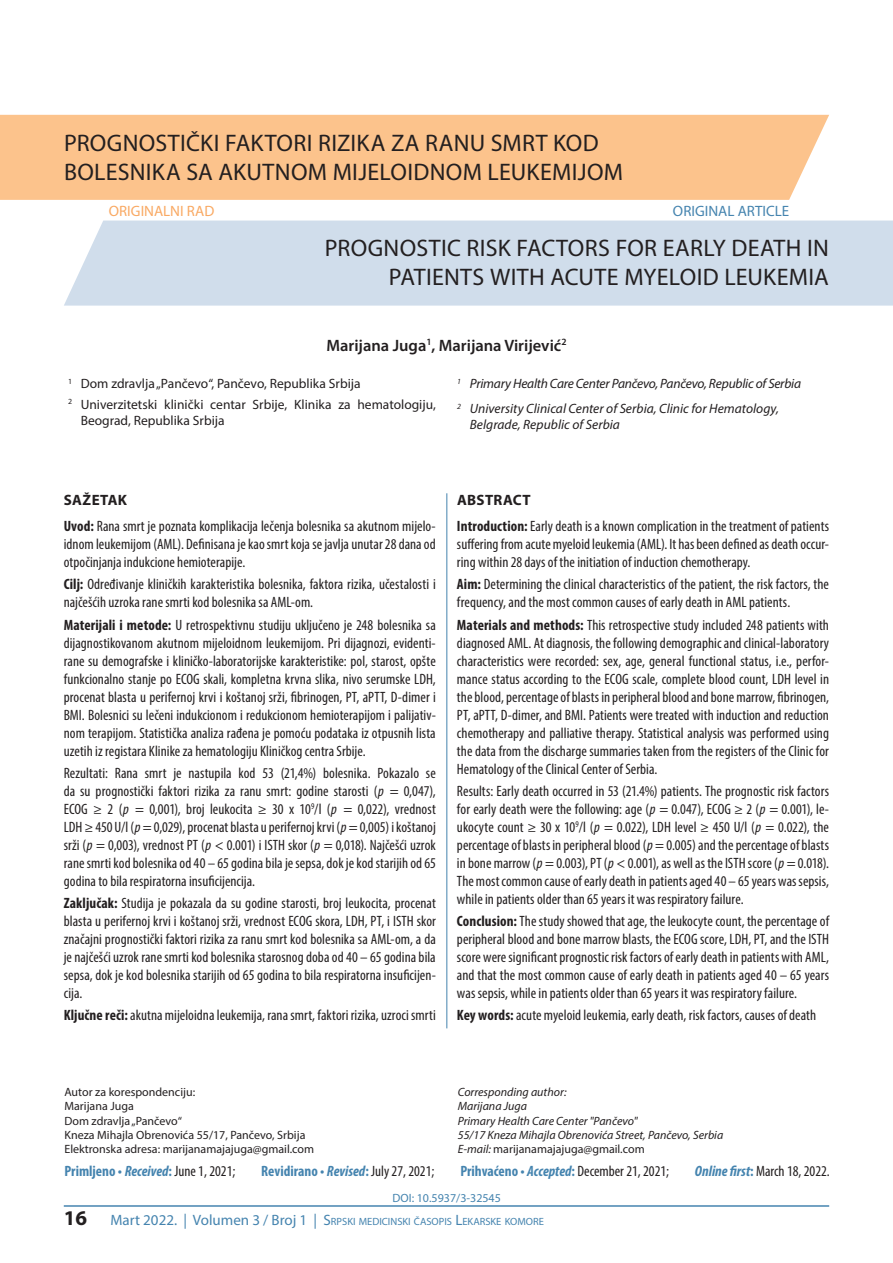
<style>
.page{position:relative;width:893px;height:1263px;background:#fff}
.page>*{position:absolute;margin:0;border:0;box-sizing:border-box;transform-origin:0 0}
.t1{font:24px/28.8px "Myriad Pro";letter-spacing:.015em;color:#231f20;text-align:right}
.t2{font:700 21px "Myriad Pro";color:#231f20}
.t3{font:600 16.5px "Myriad Pro";color:#231f20}
.t4{font:condensed 15px/18px "Myriad Pro";letter-spacing:.005em;color:#231f20}
.t5{font:700 condensed 15px "Myriad Pro";color:#4584af}
.t6{font:15px "Myriad Pro";letter-spacing:.005em;color:#4584af}
.t7{font:15px "Myriad Pro";color:#f9a963}
.t8{font:italic 13.5px/24.8px "Myriad Pro";color:#231f20}
.t9{font:13.5px/20.4px "Myriad Pro";color:#231f20}
.t10{font:italic 12px/14.4px "Myriad Pro";color:#231f20}
.t11{font:12px/14.4px "Myriad Pro";color:#231f20}
.t12{font:12px "Myriad Pro";color:#4584af}
.t13{font:10.5px "Myriad Pro";color:#4584af}
.s1{font-weight:700;font-stretch:normal}
.s2{font-weight:700}
.s3{font-style:italic}
.s4{font-stretch:normal}
.s5{font-style:normal}
.s6{font-weight:400;color:#231f20}
.s7{font-weight:700;color:#4584af}
.s8{font-weight:700;font-style:italic;color:#4584af}
.s9{font-size:15px}
</style>
<div class="page">
<hr style="left:64px;top:1205px;width:765px;height:2px;background:#4584af">
<div style="left:0;top:115px;width:829px;height:85px;background:#fcc38c"></div>
<div style="left:64px;top:221px;width:829px;height:85px;background:#d0ddeb"></div>
<hr style="left:447px;top:493px;width:1px;height:535px;background:#4584af">
<h1 class="t1" style="left:64px;top:129px;width:561px;text-align:left">PROGNOSTIČKI FAKTORI RIZIKA ZA RANU SMRT KOD<br>BOLESNIKA SA AKUTNOM MIJELOIDNOM LEUKEMIJOM</h1>
<p class="t7" style="left:109px;top:202px;width:88px">ORIGINALNIRAD</p>
<p class="t6" style="left:673px;top:202px;width:116px">ORIGINAL ARTICLE</p>
<h1 class="t1" style="left:325px;top:233px;width:506px">PROGNOSTIC RISK FACTORS FOR EARLY DEATH IN<br>PATIENTS WITH ACUTE MYELOID LEUKEMIA</h1>
<p class="t3" style="left:326px;top:335px;width:242px">Marijana Juga<sup>1</sup>, Marijana Virijević<sup>2</sup></p>
<p class="t9" style="left:68px;top:373px;width:369px"><sup>1</sup> Dom zdravlja „Pančevo“, Pančevo, Republika Srbija<br><sup>2</sup> Univerzitetski klinički centar Srbije, Klinika za hematologiju,</p>
<p class="t9" style="left:81px;top:410px;width:145px">Beograd, Republika Srbija</p>
<p class="t8" style="left:457px;top:371px;width:346px"><sup>1</sup> Primary Health Care Center Pančevo, Pančevo, Republic of Serbia<br><sup>2</sup> University Clinical Center of Serbia, Clinic for Hematology,</p>
<p class="t8" style="left:470px;top:412px;width:152px">Belgrade, Republic of Serbia</p>
<p class="t4" style="left:64px;top:486px;width:374px;line-height:26.5px"><span class="s1">SAŽETAK<br></span><span class="s2">Uvod:</span> Rana smrt je poznata komplikacija lečenja bolesnika sa akutnom mijelo-</p>
<p class="t4" style="left:64px;top:535px;width:373px">idnom leukemijom (AML). Definisana je kao smrt koja se javlja unutar 28 dana od otpočinjanja indukcione hemioterapije.</p>
<p class="t4" style="left:64px;top:575px;width:374px"><span class="s2">Cilj:</span> Određivanje kliničkih karakteristika bolesnika, faktora rizika, učestalosti i najčešćih uzroka rane smrti kod bolesnika sa AML-om.</p>
<p class="t4" style="left:64px;top:615px;width:374px;text-align:justify"><span class="s2">Materijali i metode:</span> U retrospektivnu studiju uključeno je 248 bolesnika sa dijagnostikovanom akutnom mijeloidnom leukemijom. Pri dijagnozi, evidenti&shy;rane su demografske i kliničko-laboratorijske karakteristike: pol, starost, opšte funkcionalno stanje po ECOG skali, kompletna krvna slika, nivo serumske LDH, procenat blasta u perifernoj krvi i koštanoj srži, fibrinogen, PT, aPTT, D-dimer i BMI. Bolesnici su lečeni indukcionom i redukcionom hemioterapijom i palijativ&shy;nom terapijom. Statistička analiza rađena je pomoću podataka iz otpusnih lista uzetih iz registara Klinike za hematologiju Kliničkog centra Srbije.</p>
<p class="t4" style="left:64px;top:764px;width:374px;text-align:justify">Rezultati: Rana smrt je nastupila kod 53 (21,4%) bolesnika. Pokazalo se da su prognostički faktori rizika za ranu smrt: godine starosti (<span class="s3">p</span> <span class="s4">=</span> 0,047), ECOG ≥ 2 (<span class="s3">p</span> <span class="s4">=</span> 0,001), broj leukocita ≥ 30 x 10<sup>9</sup>/l (<span class="s3">p</span> <span class="s4">=</span> 0,022), vrednost LDH ≥ 450 U/l (<span class="s3">p</span> <span class="s4">=</span> 0,029), procenat blasta u perifernoj krvi (<span class="s3">p</span> <span class="s4">=</span> 0,005) i koštanoj srži (<span class="s3">p</span> <span class="s4">=</span> 0,003), vrednost PT (<span class="s3">p</span> &lt; 0.001) i ISTH skor (<span class="s3">p</span> <span class="s4">=</span> 0,018). Najčešći uzrok rane smrti kod bolesnika od 40 – 65 godina bila je sepsa, dok je kod starijih od 65 godina to bila respiratorna insuficijencija.</p>
<p class="t4" style="left:64px;top:894px;width:374px;text-align:justify"><span class="s2">Zaključak:</span> Studija je pokazala da su godine starosti, broj leukocita, procenat blasta u perifernoj krvi i koštanoj srži, vrednost ECOG skora, LDH, PT, i ISTH skor značajni prognostički faktori rizika za ranu smrt kod bolesnika sa AML-om, a da je najčešći uzrok rane smrti kod bolesnika starosnog doba od 40 – 65 godina bila sepsa, dok je kod bolesnika starijih od 65 godina to bila respiratorna insuficijen&shy;cija.</p>
<p class="t4" style="left:64px;top:1006px;width:373px"><span class="s2">Ključne reči:</span> akutna mijeloidna leukemija, rana smrt, faktori rizika, uzroci smrti</p>
<p class="t4" style="left:457px;top:486px;width:374px;line-height:26.5px"><span class="s1">ABSTRACT<br></span><span class="s2">Introduction:</span> Early death is a known complication in the treatment of patients</p>
<p class="t4" style="left:457px;top:535px;width:374px">suffering from acute myeloid leukemia (AML). It has been defined as death occur&shy;ring within 28 days of the initiation of induction chemotherapy.</p>
<p class="t4" style="left:457px;top:575px;width:374px"><span class="s2">Aim:</span> Determining the clinical characteristics of the patient, the risk factors, the frequency, and the most common causes of early death in AML patients.</p>
<p class="t4" style="left:457px;top:615px;width:374px;text-align:justify"><span class="s2">Materials and methods:</span> This retrospective study included 248 patients with diagnosed AML. At diagnosis, the following demographic and clinical-laboratory characteristics were recorded: sex, age, general functional status, i.e., perfor&shy;mance status according to the ECOG scale, complete blood count, LDH level in the blood, percentage of blasts in peripheral blood and bone marrow, fibrinogen, PT, aPTT, D-dimer, and BMI. Patients were treated with induction and reduction chemotherapy and palliative therapy. Statistical analysis was performed using the data from the discharge summaries taken from the registers of the Clinic for Hematology of the Clinical Center of Serbia.</p>
<p class="t4" style="left:457px;top:782px;width:374px;text-align:justify">Results: Early death occurred in 53 (21.4%) patients. The prognostic risk factors for early death were the following: age (<span class="s3">p</span> <span class="s4">=</span> 0.047), ECOG ≥ 2 (<span class="s3">p</span> <span class="s4">=</span> 0.001), le&shy;ukocyte count ≥ 30 x 10<sup>9</sup>/l (<span class="s3">p</span> <span class="s4">=</span> 0.022), LDH level ≥ 450 U/l (<span class="s3">p</span> <span class="s4">=</span> 0.022), the percentage of blasts in peripheral blood (<span class="s3">p</span> <span class="s4">=</span> 0.005) and the percentage of blasts in bone marrow (<span class="s3">p</span> <span class="s4">=</span> 0.003), PT (<span class="s3">p</span> &lt; 0.001), as well as the ISTH score (<span class="s3">p</span> <span class="s4">=</span> 0.018).<br>The most common cause of early death in patients aged 40 – 65 years was sepsis, while in patients older than 65 years it was respiratory failure.</p>
<p class="t4" style="left:457px;top:912px;width:374px;text-align:justify"><span class="s2">Conclusion:</span> The study showed that age, the leukocyte count, the percentage of peripheral blood and bone marrow blasts, the ECOG score, LDH, PT, and the ISTH score were significant prognostic risk factors of early death in patients with AML, and that the most common cause of early death in patients aged 40 – 65 years was sepsis, while in patients older than 65 years it was respiratory failure.</p>
<p class="t4" style="left:457px;top:1006px;width:361px"><span class="s2">Key words:</span> acute myeloid leukemia, early death, risk factors, causes of death</p>
<p class="t11" style="left:64px;top:1084px;width:251px">Autor za korespondenciju:<br>Marijana Juga<br>Dom zdravlja „Pančevo“<br>Kneza Mihajla Obrenovića 55/17, Pančevo, Srbija Elektronska adresa: marijanamajajuga@gmail.com</p>
<p class="t10" style="left:458px;top:1084px;width:267px">Corresponding author:<br>Marijana Juga<br>Primary Health Care Center "Pančevo"<br>55/17 Kneza Mihajla Obrenovića Street, Pančevo, Serbia E-mail: <span class="s5">marijanamajajuga@gmail.com</span></p>
<p class="t5" style="left:64px;top:1161px;width:172px">Primljeno • <span class="s3">Received</span>: <span class="s6">June 1, 2021;</span></p>
<p class="t5" style="left:261px;top:1161px;width:175px">Revidirano • <span class="s3">Revised</span>: <span class="s6">July 27, 2021;</span></p>
<p class="t4" style="left:460px;top:1162px;width:210px"><span class="s7">Prihvaćeno •</span> <span class="s8">Accepted</span><span class="s7">:</span> December 21, 2021;</p>
<p class="t4" style="left:695px;top:1162px;width:136px"><span class="s8">Online first</span><span class="s7">:</span> March 18, 2022.</p>
<p class="t12" style="left:393px;top:1190px;width:110px">DOI: 10.5937/3-32545</p>
<h2 class="t2" style="left:64px;top:1204px;width:25px">16</h2>
<p class="t13" style="left:110px;top:1215px;width:435px"><span class="s9">Mart 2022. | Volumen 3 / Broj 1 |</span> <span class="s9">S</span>RPSKI MEDICINSKI ČASOPIS <span class="s9">L</span>EKARSKE KOMORE</p>
</div>
